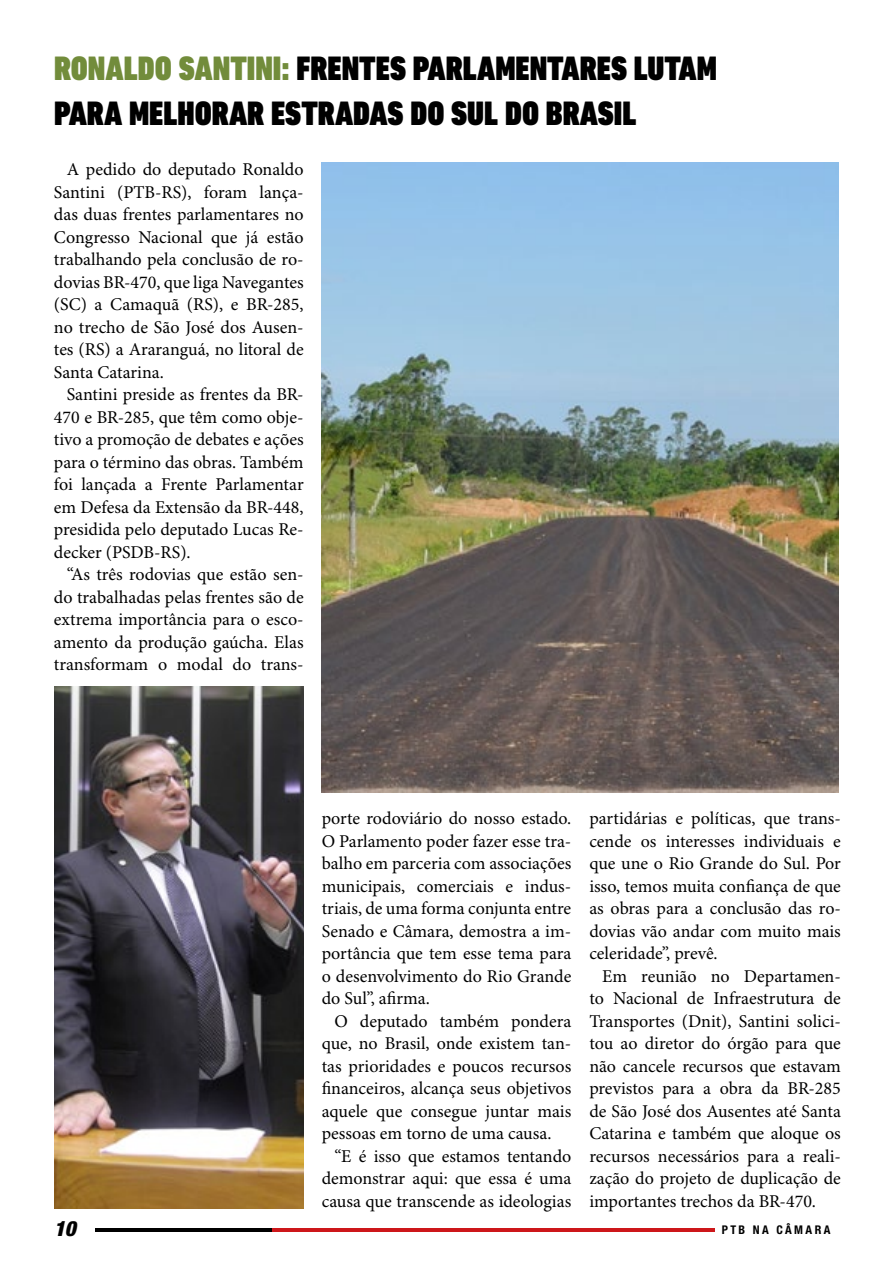
<style>
.page{position:relative;width:893px;height:1263px;background:#fff}
.page>*{position:absolute;margin:0;border:0;box-sizing:border-box;transform-origin:0 0}
.t1{font:900 condensed 34.5px/45px "DIN Next LT Pro";color:#000}
.t2{font:italic 900 condensed 21px "Helvetica Neue LT Std";color:#000}
.t3{font:18px/22.5px "Minion Pro";color:#000;text-align:justify}
.t4{font:700 condensed 12px "Helvetica Neue LT Std";letter-spacing:.2em;color:#000}
.s1{color:#728c3b}
</style>
<div class="page">
<hr style="left:96px;top:1228px;width:442px;height:4px;background:#000">
<hr style="left:272px;top:1228px;width:442px;height:4px;background:#cd171a">
<img style="left:54px;top:686px;width:250px;height:522px">
<img style="left:322px;top:162px;width:517px;height:630px">
<h1 class="t1" style="left:54px;top:46px;width:665px"><span class="s1">RONALDO SANTINI:</span> FRENTES PARLAMENTARES LUTAM<br>PARA MELHORAR ESTRADAS DO SUL DO BRASIL</h1>
<p class="t3" style="left:54px;top:159px;width:251px;text-indent:13px">A pedido do deputado Ronaldo Santini (PTB-RS), foram lança&shy;das duas frentes parlamentares no Congresso Nacional que já estão trabalhando pela conclusão de ro&shy;dovias BR-470, que liga Navegantes (SC) a Camaquã (RS), e BR-285, no trecho de São José dos Ausen&shy;tes (RS) a Araranguá, no litoral de Santa Catarina.</p>
<p class="t3" style="left:54px;top:384px;width:251px;text-indent:13px">Santini preside as frentes da BR-470 e BR-285, que têm como obje&shy;tivo a promoção de debates e ações para o término das obras. Também foi lançada a Frente Parlamentar em Defesa da Extensão da BR-448, presidida pelo deputado Lucas Re&shy;decker (PSDB-RS).</p>
<p class="t3" style="left:54px;top:564px;width:251px;text-indent:13px">“As três rodovias que estão sen&shy;do trabalhadas pelas frentes são de extrema importância para o esco&shy;amento da produção gaúcha. Elas transformam o modal do trans-</p>
<p class="t3" style="left:322px;top:808px;width:251px">porte rodoviário do nosso estado.<br>O Parlamento poder fazer esse tra&shy;balho em parceria com associações municipais, comerciais e indus&shy;triais, de uma forma conjunta entre Senado e Câmara, demostra a im&shy;portância que tem esse tema para o desenvolvimento do Rio Grande do Sul”, afirma.</p>
<p class="t3" style="left:322px;top:1010px;width:251px;text-indent:13px">O deputado também pondera que, no Brasil, onde existem tan&shy;tas prioridades e poucos recursos financeiros, alcança seus objetivos aquele que consegue juntar mais pessoas em torno de uma causa.</p>
<p class="t3" style="left:322px;top:1145px;width:251px;text-indent:13px">“E é isso que estamos tentando demonstrar aqui: que essa é uma causa que transcende as ideologias</p>
<p class="t3" style="left:589px;top:808px;width:253px">partidárias e políticas, que trans&shy;cende os interesses individuais e que une o Rio Grande do Sul. Por isso, temos muita confiança de que as obras para a conclusão das ro&shy;dovias vão andar com muito mais celeridade”, prevê.</p>
<p class="t3" style="left:589px;top:965px;width:253px;text-indent:13px">Em reunião no Departamen&shy;to Nacional de Infraestrutura de Transportes (Dnit), Santini solici&shy;tou ao diretor do órgão para que não cancele recursos que estavam previstos para a obra da BR-285 de São José dos Ausentes até Santa Catarina e também que aloque os recursos necessários para a reali&shy;zação do projeto de duplicação de importantes trechos da BR-470.</p>
<p class="t2" style="left:54px;top:1215px;width:23px">10</p>
<p class="t4" style="left:722px;top:1222px;width:110px">PTB NA CÂMARA</p>
</div>
